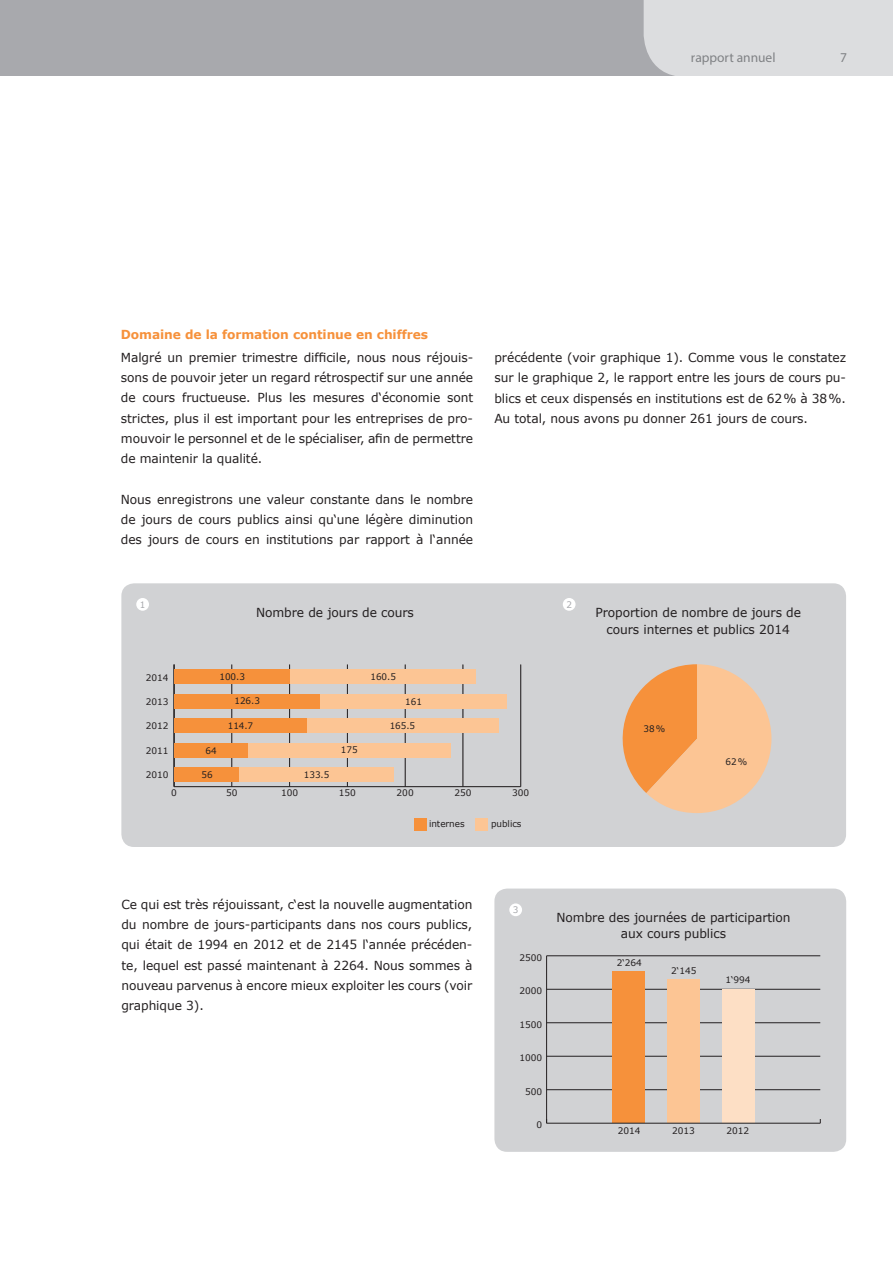
<style>
.page{position:relative;width:893px;height:1263px;background:#fff}
.page>*{position:absolute;margin:0;border:0;box-sizing:border-box;transform-origin:0 0}
.t1{font:13.5px "Myriad Pro";color:#808285}
.t2{font:12.45px/20.2px "Verdana";letter-spacing:-.005em;color:#231f20;text-align:justify}
.t3{font:700 12.45px "Verdana";letter-spacing:-.005em;color:#f6913b}
.t4{font:9px "Verdana";letter-spacing:-.005em;color:#231f20}
.t5{font:9px "Verdana";color:#a8a9ad}
</style>
<div class="page">
<div style="left:0;top:0;width:644px;height:76px;background:#a8a9ad"></div>
<div style="left:644px;top:0;width:249px;height:76px;background:#dcdddf"></div>
<div style="left:494px;top:888px;width:352px;height:264px;background:#d1d2d4;border-radius:13px"></div>
<hr style="left:546px;top:956px;width:1px;height:167px;background:#231f20">
<hr style="left:547px;top:1089px;width:273px;height:1px;background:#231f20">
<hr style="left:547px;top:1056px;width:273px;height:1px;background:#231f20">
<hr style="left:547px;top:1022px;width:273px;height:1px;background:#231f20">
<hr style="left:547px;top:989px;width:273px;height:1px;background:#231f20">
<hr style="left:547px;top:955px;width:273px;height:1px;background:#231f20">
<div style="left:722px;top:990px;width:33px;height:133px;background:#fddfc5"></div>
<div style="left:667px;top:979px;width:33px;height:144px;background:#fcc594"></div>
<div style="left:612px;top:971px;width:33px;height:152px;background:#f6913b"></div>
<hr style="left:547px;top:1123px;width:273px;height:1px;background:#231f20">
<div style="left:509px;top:903px;width:13px;height:13px;background:#fff;border-radius:50%"></div>
<div style="left:121px;top:583px;width:725px;height:264px;background:#d1d2d4;border-radius:13px"></div>
<div style="left:563px;top:598px;width:13px;height:13px;background:#fff;border-radius:50%"></div>
<div style="left:414px;top:818px;width:12px;height:13px;background:#f6913b"></div>
<div style="left:475px;top:818px;width:13px;height:13px;background:#fcc594"></div>
<div style="left:136px;top:598px;width:13px;height:13px;background:#fff;border-radius:50%"></div>
<svg style="left:622px;top:664px;width:149px;height:149px"></svg>
<hr style="left:174px;top:786px;width:347px;height:1px;background:#231f20">
<hr style="left:232px;top:664px;width:1px;height:123px;background:#231f20">
<hr style="left:289px;top:664px;width:1px;height:123px;background:#231f20">
<hr style="left:347px;top:664px;width:1px;height:123px;background:#231f20">
<hr style="left:405px;top:664px;width:1px;height:123px;background:#231f20">
<hr style="left:463px;top:664px;width:1px;height:123px;background:#231f20">
<hr style="left:520px;top:664px;width:1px;height:123px;background:#231f20">
<hr style="left:174px;top:664px;width:1px;height:123px;background:#231f20">
<div style="left:290px;top:669px;width:186px;height:15px;background:#fcc594"></div>
<div style="left:320px;top:694px;width:186px;height:14px;background:#fcc594"></div>
<div style="left:307px;top:718px;width:191px;height:15px;background:#fcc594"></div>
<div style="left:248px;top:743px;width:203px;height:14px;background:#fcc594"></div>
<div style="left:239px;top:767px;width:154px;height:15px;background:#fcc594"></div>
<div style="left:174px;top:669px;width:116px;height:15px;background:#f6913b"></div>
<div style="left:174px;top:694px;width:146px;height:14px;background:#f6913b"></div>
<div style="left:174px;top:718px;width:133px;height:15px;background:#f6913b"></div>
<div style="left:174px;top:743px;width:74px;height:14px;background:#f6913b"></div>
<div style="left:174px;top:767px;width:65px;height:15px;background:#f6913b"></div>
<p class="t1" style="left:691px;top:49px;width:86px">rapport annuel</p>
<p class="t1" style="left:840px;top:49px;width:8px">7</p>
<p class="t3" style="left:121px;top:325px;width:309px">Domaine de la formation continue en chiffres</p>
<p class="t2" style="left:121px;top:347px;width:354px">Malgré un premier trimestre difficile, nous nous réjouis&shy;sons de pouvoir jeter un regard rétrospectif sur une année de cours fructueuse. Plus les mesures d‘économie sont strictes, plus il est important pour les entreprises de pro&shy;mouvoir le personnel et de le spécialiser, afin de permettre de maintenir la qualité.</p>
<p class="t2" style="left:121px;top:489px;width:354px">Nous enregistrons une valeur constante dans le nombre de jours de cours publics ainsi qu‘une légère diminution des jours de cours en institutions par rapport à l‘année</p>
<p class="t2" style="left:494px;top:347px;width:353px">précédente (voir graphique 1). Comme vous le constatez sur le graphique 2, le rapport entre les jours de cours pu&shy;blics et ceux dispensés en institutions est de 62% à 38%.<br>Au total, nous avons pu donner 261 jours de cours.</p>
<p class="t5" style="left:140px;top:598px;width:7px">1</p>
<p class="t2" style="left:256px;top:602px;width:159px">Nombre de jours de cours</p>
<p class="t4" style="left:146px;top:671px;width:24px">2014</p>
<p class="t4" style="left:219px;top:671px;width:27px">100.3</p>
<p class="t4" style="left:370px;top:671px;width:27px">160.5</p>
<p class="t4" style="left:234px;top:695px;width:27px">126.3</p>
<p class="t4" style="left:405px;top:695px;width:18px">161</p>
<p class="t4" style="left:228px;top:720px;width:27px">114.7</p>
<p class="t4" style="left:390px;top:720px;width:27px">165.5</p>
<p class="t4" style="left:205px;top:744px;width:13px">64</p>
<p class="t4" style="left:341px;top:744px;width:18px">175</p>
<p class="t4" style="left:201px;top:768px;width:13px">56</p>
<p class="t4" style="left:304px;top:768px;width:27px">133.5</p>
<p class="t4" style="left:146px;top:695px;width:24px">2013</p>
<p class="t4" style="left:146px;top:720px;width:24px">2012</p>
<p class="t4" style="left:146px;top:744px;width:24px">2011</p>
<p class="t4" style="left:146px;top:769px;width:24px">2010</p>
<p class="t5" style="left:566px;top:598px;width:7px">2</p>
<p class="t2" style="left:595px;top:604px;width:207px;line-height:16.5px;text-align:center">Proportion de nombre de jours de cours internes et publics 2014</p>
<p class="t4" style="left:644px;top:723px;width:23px">38%</p>
<p class="t4" style="left:725px;top:755px;width:23px">62%</p>
<p class="t4" style="left:171px;top:787px;width:7px">0</p>
<p class="t4" style="left:226px;top:787px;width:13px">50</p>
<p class="t4" style="left:281px;top:787px;width:19px">100</p>
<p class="t4" style="left:339px;top:787px;width:19px">150</p>
<p class="t4" style="left:397px;top:787px;width:19px">200</p>
<p class="t4" style="left:454px;top:787px;width:19px">250</p>
<p class="t4" style="left:512px;top:787px;width:19px">300</p>
<p class="t4" style="left:429px;top:817px;width:37px">internes</p>
<p class="t4" style="left:491px;top:817px;width:32px">publics</p>
<p class="t2" style="left:121px;top:894px;width:353px">Ce qui est très réjouissant, c‘est la nouvelle augmentation du nombre de jours-participants dans nos cours publics, qui était de 1994 en 2012 et de 2145 l‘année précéden&shy;te, lequel est passé maintenant à 2264. Nous sommes à nouveau parvenus à encore mieux exploiter les cours (voir graphique 3).</p>
<p class="t5" style="left:513px;top:904px;width:7px">3</p>
<p class="t4" style="left:520px;top:951px;width:24px">2500</p>
<p class="t4" style="left:520px;top:984px;width:24px">2000</p>
<p class="t4" style="left:520px;top:1018px;width:24px">1500</p>
<p class="t4" style="left:520px;top:1051px;width:24px">1000</p>
<p class="t4" style="left:525px;top:1085px;width:19px">500</p>
<p class="t4" style="left:537px;top:1118px;width:7px">0</p>
<p class="t2" style="left:556px;top:909px;width:236px;line-height:16.5px;text-align:center">Nombre des journées de participartion aux cours publics</p>
<p class="t4" style="left:617px;top:956px;width:27px">2‘264</p>
<p class="t4" style="left:671px;top:965px;width:27px">2‘145</p>
<p class="t4" style="left:725px;top:974px;width:27px">1‘994</p>
<p class="t4" style="left:618px;top:1124px;width:24px">2014</p>
<p class="t4" style="left:672px;top:1124px;width:24px">2013</p>
<p class="t4" style="left:726px;top:1124px;width:24px">2012</p>
</div>
